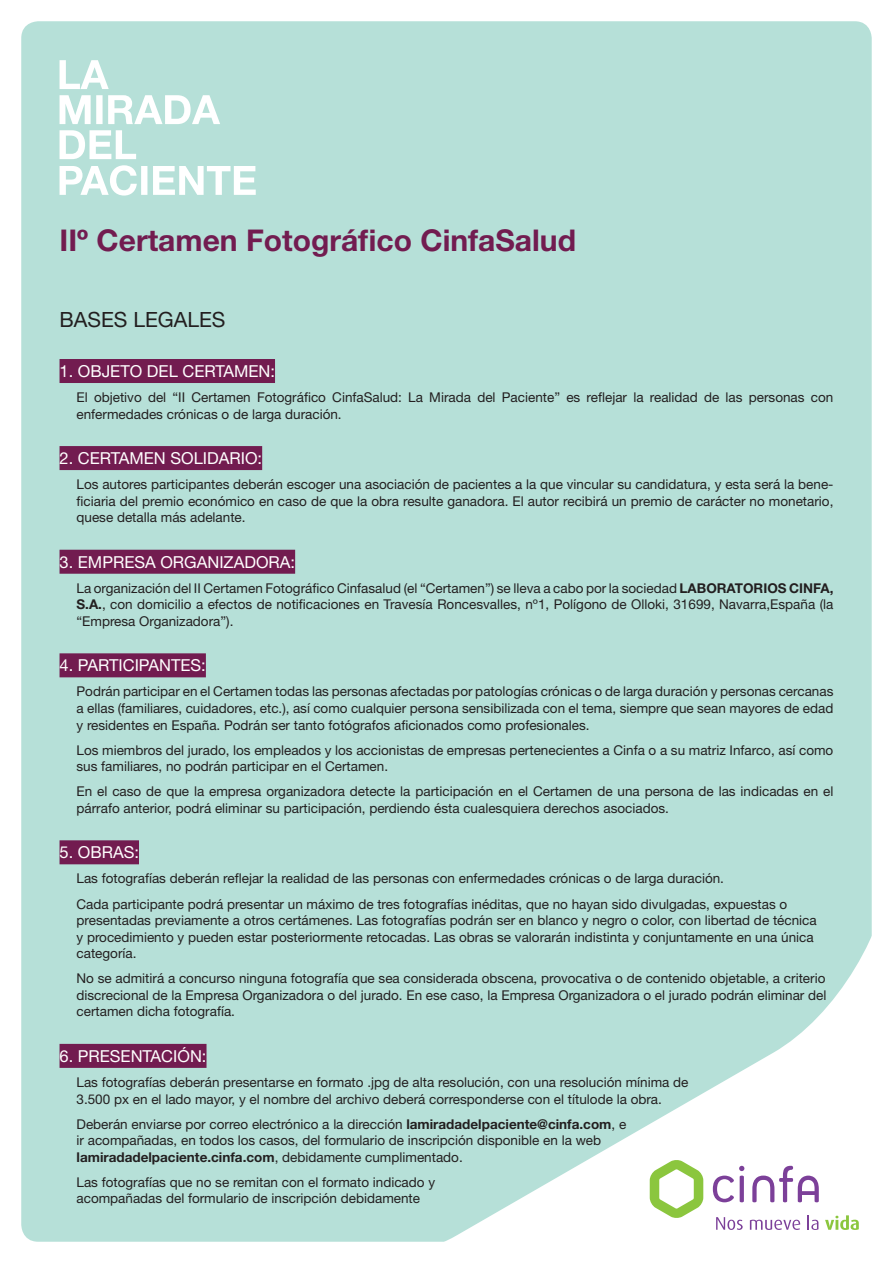
<style>
.page{position:relative;width:893px;height:1263px;background:#fff}
.page>*{position:absolute;margin:0;border:0;box-sizing:border-box;transform-origin:0 0}
.t1{font:700 30px "Helvetica Neue LT Std";color:#721c50}
.t2{font:21px "Helvetica Neue LT Std";color:#231f20}
.t3{font:16.5px "Helvetica Neue LT Std";color:#fff}
.t4{font:13.5px/16.6px "Helvetica Neue LT Std";color:#231f20}
.s1{font-weight:700}
</style>
<div class="page">
<div style="left:21px;top:21px;width:851px;height:1221px;background:#b6e0d8;border-radius:17px"></div>
<svg style="left:357px;top:855px;width:515px;height:387px"></svg>
<svg style="left:752px;top:1166px;width:67px;height:36px;background:#d6c4df"></svg>
<svg style="left:713px;top:1166px;width:31px;height:36px"></svg>
<svg style="left:650px;top:1159px;width:53px;height:59px;background:#cbe5a9"></svg>
<svg style="left:716px;top:1217px;width:27px;height:13px"></svg>
<svg style="left:750px;top:1220px;width:50px;height:10px"></svg>
<svg style="left:808px;top:1215px;width:10px;height:15px"></svg>
<svg style="left:825px;top:1215px;width:34px;height:15px"></svg>
<div style="left:60px;top:359px;width:215px;height:24px;background:#721c50"></div>
<div style="left:60px;top:446px;width:202px;height:24px;background:#721c50"></div>
<div style="left:60px;top:550px;width:235px;height:24px;background:#721c50"></div>
<div style="left:60px;top:653px;width:146px;height:24px;background:#721c50"></div>
<div style="left:60px;top:840px;width:79px;height:24px;background:#721c50"></div>
<div style="left:60px;top:1044px;width:147px;height:24px;background:#721c50"></div>
<svg style="left:60px;top:165px;width:196px;height:31px"></svg>
<svg style="left:60px;top:130px;width:76px;height:29px"></svg>
<svg style="left:60px;top:95px;width:160px;height:29px"></svg>
<svg style="left:60px;top:60px;width:49px;height:29px"></svg>
<h1 class="t1" style="left:60px;top:222px;width:518px">IIº Certamen Fotográfico CinfaSalud</h1>
<h2 class="t2" style="left:60px;top:307px;width:168px">BASES LEGALES</h2>
<p class="t3" style="left:60px;top:361px;width:217px">1. OBJETO DEL CERTAMEN:</p>
<p class="t4" style="left:77px;top:389px;width:758px">El objetivo del “II Certamen Fotográfico CinfaSalud: La Mirada del Paciente” es reflejar la realidad de las personas con enfermedades crónicas o de larga duración.</p>
<p class="t3" style="left:60px;top:448px;width:204px">2. CERTAMEN SOLIDARIO:</p>
<p class="t4" style="left:77px;top:476px;width:758px;text-align:justify">Los autores participantes deberán escoger una asociación de pacientes a la que vincular su candidatura, y esta será la bene&shy;ficiaria del premio económico en caso de que la obra resulte ganadora. El autor recibirá un premio de carácter no monetario, quese detalla más adelante.</p>
<p class="t3" style="left:60px;top:552px;width:237px">3. EMPRESA ORGANIZADORA:</p>
<p class="t4" style="left:77px;top:579px;width:758px;text-align:justify">La organización del II Certamen Fotográfico Cinfasalud (el “Certamen”) se lleva a cabo por la sociedad <span class="s1">LABORATORIOS CINFA, S.A.</span>, con domicilio a efectos de notificaciones en Travesía Roncesvalles, nº1, Polígono de Olloki, 31699, Navarra,España (la “Empresa Organizadora”).</p>
<p class="t3" style="left:60px;top:656px;width:148px">4. PARTICIPANTES:</p>
<p class="t4" style="left:77px;top:683px;width:758px;text-align:justify">Podrán participar en el Certamen todas las personas afectadas por patologías crónicas o de larga duración y personas cercanas a ellas (familiares, cuidadores, etc.), así como cualquier persona sensibilizada con el tema, siempre que sean mayores de edad y residentes en España. Podrán ser tanto fotógrafos aficionados como profesionales.</p>
<p class="t4" style="left:77px;top:741px;width:758px">Los miembros del jurado, los empleados y los accionistas de empresas pertenecientes a Cinfa o a su matriz Infarco, así como sus familiares, no podrán participar en el Certamen.</p>
<p class="t4" style="left:77px;top:783px;width:758px">En el caso de que la empresa organizadora detecte la participación en el Certamen de una persona de las indicadas en el párrafo anterior, podrá eliminar su participación, perdiendo ésta cualesquiera derechos asociados.</p>
<p class="t3" style="left:60px;top:843px;width:81px">5. OBRAS:</p>
<p class="t4" style="left:77px;top:866px;width:712px;line-height:25px">Las fotografías deberán reflejar la realidad de las personas con enfermedades crónicas o de larga duración.<br>Cada participante podrá presentar un máximo de tres fotografías inéditas, que no hayan sido divulgadas, expuestas o</p>
<p class="t4" style="left:77px;top:912px;width:742px">presentadas previamente a otros certámenes. Las fotografías podrán ser en blanco y negro o color, con libertad de técnica y procedimiento y pueden estar posteriormente retocadas. Las obras se valorarán indistinta y conjuntamente en una única categoría.</p>
<p class="t4" style="left:77px;top:970px;width:751px;text-align:justify">No se admitirá a concurso ninguna fotografía que sea considerada obscena, provocativa o de contenido objetable, a criterio discrecional de la Empresa Organizadora o del jurado. En ese caso, la Empresa Organizadora o el jurado podrán eliminar del certamen dicha fotografía.</p>
<p class="t3" style="left:60px;top:1046px;width:148px">6. PRESENTACIÓN:</p>
<p class="t4" style="left:77px;top:1074px;width:613px">Las fotografías deberán presentarse en formato .jpg de alta resolución, con una resolución mínima de<br>3.500 px en el lado mayor, y el nombre del archivo deberá corresponderse con el títulode la obra.</p>
<p class="t4" style="left:77px;top:1115px;width:551px">Deberán enviarse por correo electrónico a la dirección <span class="s1">lamiradadelpaciente@cinfa.com</span>, e ir acompañadas, en todos los casos, del formulario de inscripción disponible en la web <span class="s1">lamiradadelpaciente.cinfa.com</span>, debidamente cumplimentado.</p>
<p class="t4" style="left:77px;top:1173px;width:360px">Las fotografías que no se remitan con el formato indicado y acompañadas del formulario de inscripción debidamente</p>
</div>
